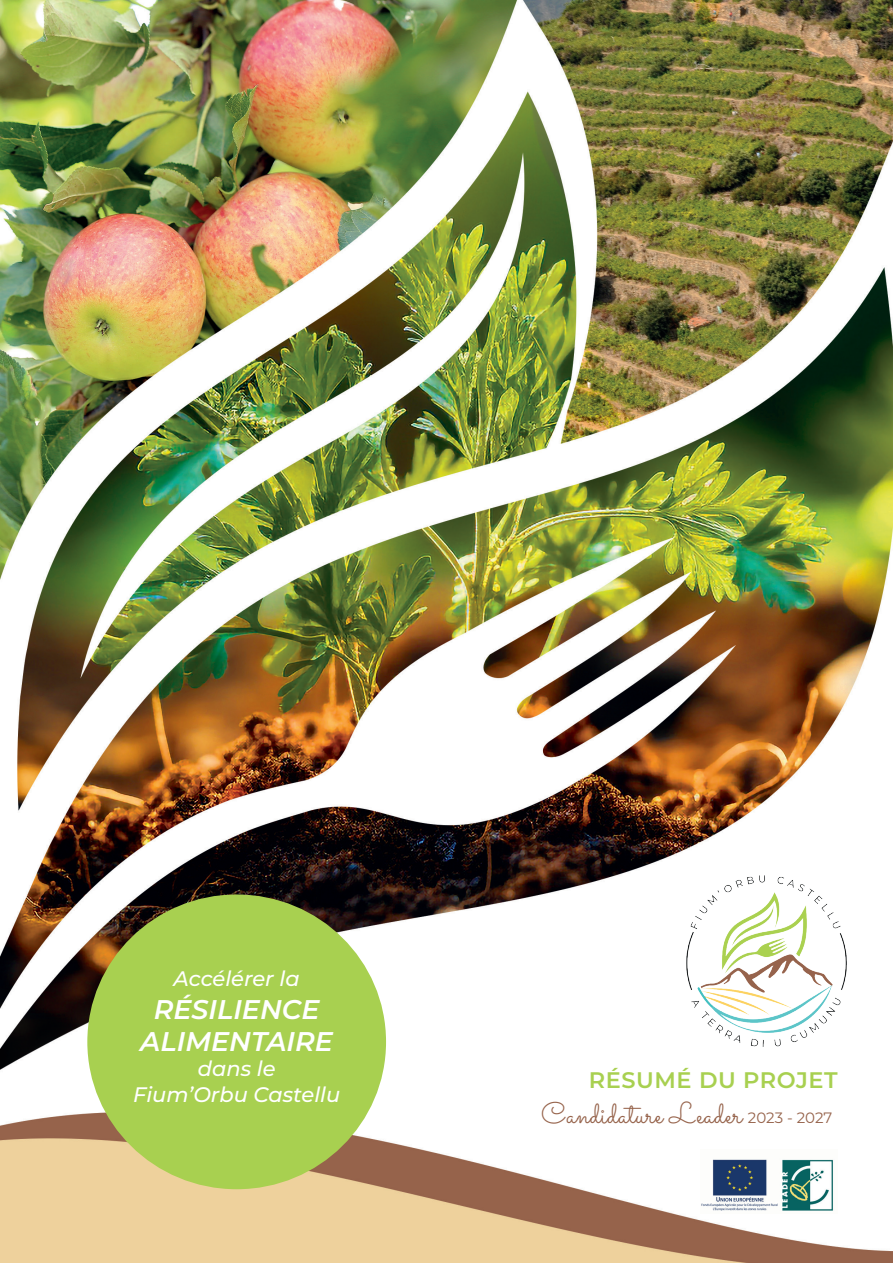
<style>
.page{position:relative;width:893px;height:1263px;background:#fff}
.page>*{position:absolute;margin:0;border:0;box-sizing:border-box;transform-origin:0 0}
.t1{font:30px "Sacramento";color:#96634b}
.t2{font:italic 600 27px "Montserrat";color:#fff}
.t3{font:600 22.5px "Montserrat";letter-spacing:.025em;color:#a8d050}
.t4{font:italic 500 21px "Montserrat";color:#fff}
.s1{font-family:"Montserrat";font-size:15px}
</style>
<div class="page">
<img style="left:0;top:0;width:893px;height:1263px">
<img style="left:661px;top:856px;width:210px;height:210px">
<div style="left:87px;top:894px;width:299px;height:295px;background:#a8d050;border-radius:50%"></div>
<img style="left:700px;top:1149px;width:138px;height:64px">
<p class="t4" style="left:174px;top:965px;width:128px">Accélérer la</p>
<p class="t2" style="left:154px;top:991px;width:167px">RÉSILIENCE</p>
<p class="t2" style="left:140px;top:1023px;width:194px">ALIMENTAIRE</p>
<p class="t4" style="left:198px;top:1055px;width:79px">dans le</p>
<p class="t4" style="left:133px;top:1080px;width:209px">Fium’Orbu Castellu</p>
<p class="t3" style="left:589px;top:1064px;width:250px">RÉSUMÉ DU PROJET</p>
<p class="t1" style="left:541px;top:1095px;width:293px">Candidature Leader <span class="s1">2023 - 2027</span></p>
</div>
